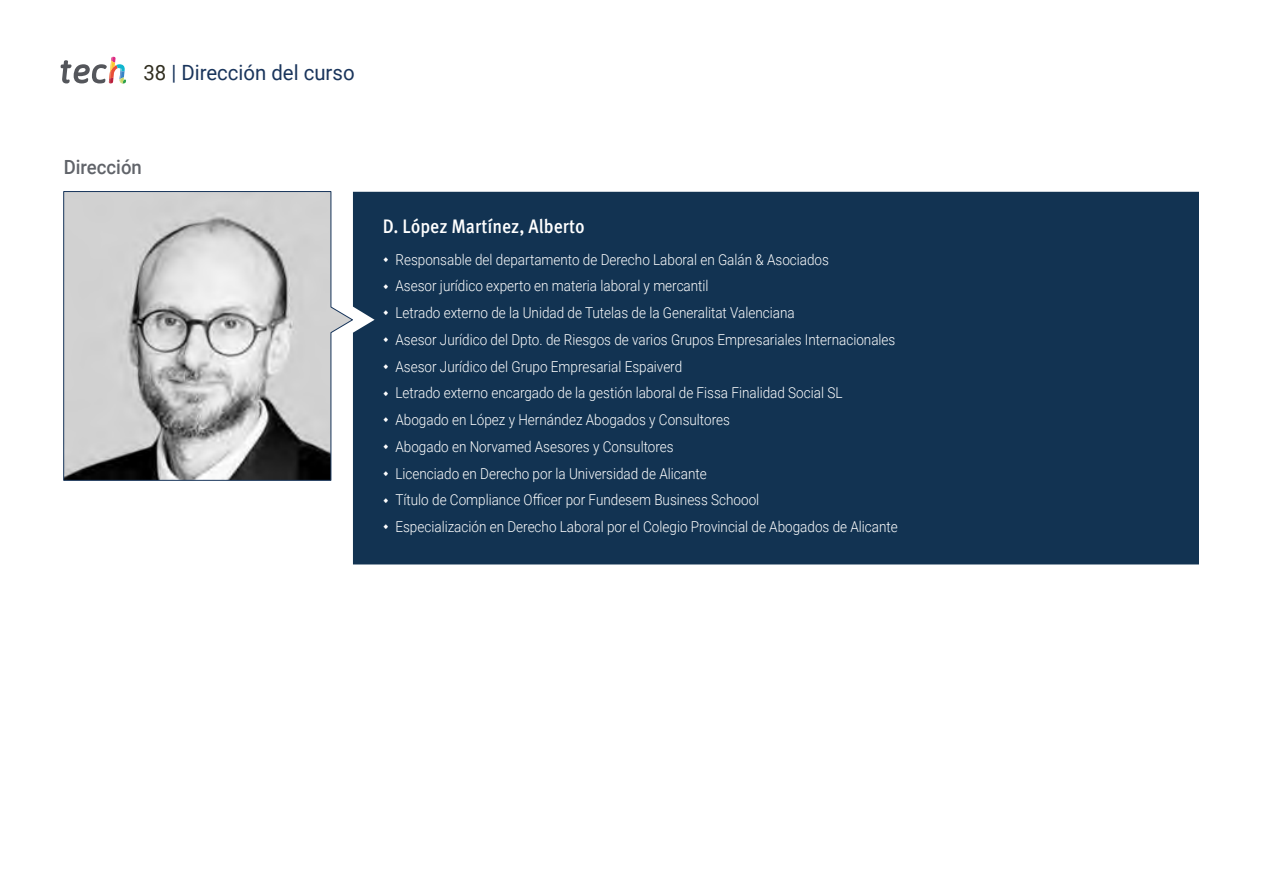
<style>
.page{position:relative;width:1263px;height:893px;background:#fff}
.page>*{position:absolute;margin:0;border:0;box-sizing:border-box;transform-origin:0 0}
.t1{font:21px "Roboto";color:#1a355c}
.t2{font:500 19.5px "Meta Pro";color:#fff;scale:.9 1}
.t3{font:500 19.5px "Roboto";color:#61646a;scale:.95 1}
.t4{font:300 15px/26.7px "Roboto";color:#fff;scale:.9 1}
.s1{color:#312e20}
</style>
<div class="page">
<svg style="left:61px;top:57px;width:65px;height:27px"></svg>
<div style="left:353px;top:192px;width:846px;height:372px;background:#123352"></div>
<svg style="left:63px;top:191px;width:290px;height:290px;background:#bcbcbd"></svg>
<svg style="left:384px;top:257px;width:4px;height:5px"></svg>
<svg style="left:384px;top:284px;width:4px;height:5px"></svg>
<svg style="left:384px;top:310px;width:4px;height:5px"></svg>
<svg style="left:384px;top:337px;width:4px;height:5px"></svg>
<svg style="left:384px;top:364px;width:4px;height:5px"></svg>
<svg style="left:384px;top:391px;width:4px;height:5px"></svg>
<svg style="left:384px;top:417px;width:4px;height:5px"></svg>
<svg style="left:384px;top:444px;width:4px;height:5px"></svg>
<svg style="left:384px;top:471px;width:4px;height:5px"></svg>
<svg style="left:384px;top:498px;width:4px;height:5px"></svg>
<svg style="left:384px;top:524px;width:4px;height:5px"></svg>
<h1 class="t1" style="left:144px;top:57px;width:213px"><span class="s1">38</span> | Dirección del curso</h1>
<h2 class="t3" style="left:64px;top:154px;width:84px">Dirección</h2>
<h2 class="t2" style="left:383px;top:214px;width:226px">D. López Martínez, Alberto</h2>
<p class="t4" style="left:395px;top:245px;width:560px">Responsable del departamento de Derecho Laboral en Galán &amp; Asociados<br>Asesor jurídico experto en materia laboral y mercantil<br>Letrado externo de la Unidad de Tutelas de la Generalitat Valenciana<br>Asesor Jurídico del Dpto. de Riesgos de varios Grupos Empresariales Internacionales Asesor Jurídico del Grupo Empresarial Espaiverd<br>Letrado externo encargado de la gestión laboral de Fissa Finalidad Social SL Abogado en López y Hernández Abogados y Consultores<br>Abogado en Norvamed Asesores y Consultores<br>Licenciado en Derecho por la Universidad de Alicante<br>Título de Compliance Officer por Fundesem Business Schoool<br>Especialización en Derecho Laboral por el Colegio Provincial de Abogados de Alicante</p>
</div>
